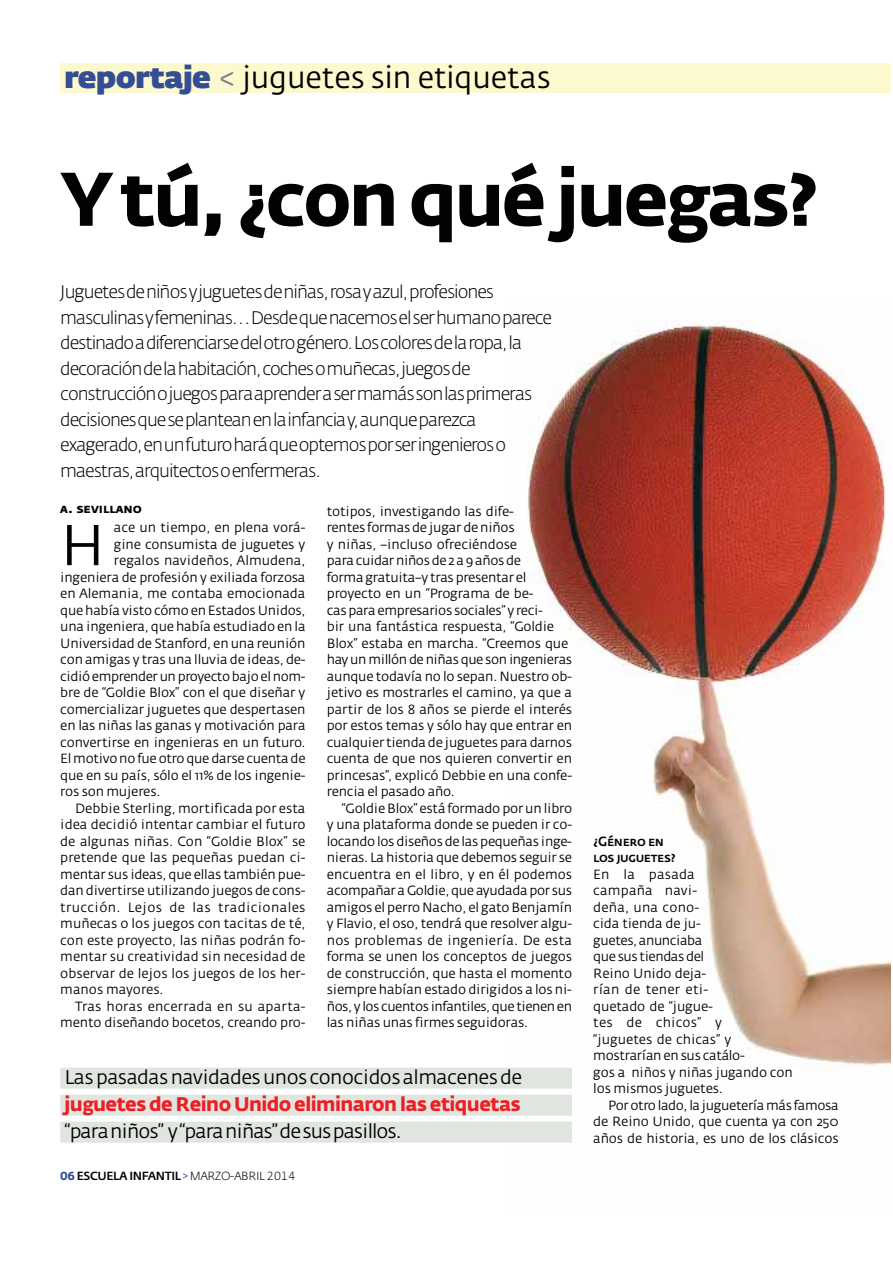
<style>
.page{position:relative;width:893px;height:1263px;background:#fff}
.page>*{position:absolute;margin:0;border:0;box-sizing:border-box;transform-origin:0 0}
.t1{font:700 75px "Fedra Sans Alt";letter-spacing:-.035em;color:#010202}
.t2{font:56.85px "Fedra Sans Alt";color:#010202}
.t3{font:30px "Fedra Sans Std";color:#010202}
.t4{font:19.5px "Fedra Sans Alt";letter-spacing:-.03em;color:#010202}
.t5{font:700 19.5px "Fedra Sans Alt";letter-spacing:-.025em;color:#ed1e24}
.t6{font:19.5px "Fedra Sans Alt";letter-spacing:-.05em;color:#010202}
.t7{font:300 18px/25.5px "Fedra Sans Alt";letter-spacing:-.055em;color:#010202}
.t8{font:13.2px/16.5px "Fedra Sans Alt";letter-spacing:-.015em;color:#010202}
.t9{font:13.2px "Fedra Sans Alt";letter-spacing:.03em;color:#010202}
.t10{font:13.2px "Fedra Sans Alt";letter-spacing:.015em;color:#010202}
.t11{font:13.2px "Fedra Sans Alt";letter-spacing:.005em;color:#010202}
.t12{font:13.2px/16.5px "Fedra Sans Alt Medium SC";letter-spacing:-.035em;color:#010202}
.t13{font:13.2px "Fedra Sans Alt Bold SC";color:#010202}
.t14{font:11.7px "Fedra Sans Alt Medium TF";letter-spacing:-.035em;color:#010202}
.s1{font-family:"Fedra Sans Display";font-weight:800;color:#344e95}
.s2{color:#808080}
.s3{font-family:"Fedra Sans Alt Bold TF";color:#344e95}
.s4{font-family:"Fedra Sans Alt Book TF";color:#344e95}
.s5{font-family:"Fedra Sans Alt Light TF"}
</style>
<div class="page">
<img style="left:509px;top:320px;width:381px;height:802px">
<div style="left:60px;top:64px;width:830px;height:29px;background:#fdf9ce"></div>
<div style="left:60px;top:1068px;width:512px;height:21px;background:#e1e5df"></div>
<div style="left:60px;top:1095px;width:512px;height:21px;background:#e1e5df"></div>
<div style="left:60px;top:1122px;width:512px;height:21px;background:#e1e5df"></div>
<h3 class="t3" style="left:65px;top:60px;width:488px"><span class="s1">reportaje</span> <span class="s2">&lt;</span> juguetes sin etiquetas</h3>
<h1 class="t1" style="left:60px;top:168px;width:760px">Y tú, ¿con qué juegas?</h1>
<p class="t7" style="left:60px;top:281px;width:493px">Juguetes de niños y juguetes de niñas, rosa y azul, profesiones masculinas y femeninas… Desde que nacemos el ser humano parece destinado a diferenciarse del otro género. Los colores de la ropa, la decoración de la habitación, coches o muñecas, juegos de construcción o juegos para aprender a ser mamás son las primeras decisiones que se plantean en la infancia y, aunque parezca exagerado, en un futuro hará que optemos por ser ingenieros o maestras, arquitectos o enfermeras.</p>
<p class="t13" style="left:60px;top:500px;width:83px">a. sevillano</p>
<h2 class="t2" style="left:60px;top:521px;width:46px">H</h2>
<p class="t8" style="left:114px;top:520px;width:193px">ace un tiempo, en plena vorá-</p>
<p class="t8" style="left:114px;top:537px;width:193px">gine consumista de juguetes y</p>
<p class="t11" style="left:114px;top:555px;width:193px">regalos navideños, Almudena,</p>
<p class="t8" style="left:60px;top:570px;width:247px">ingeniera de profesión y exiliada forzosa</p>
<p class="t8" style="left:60px;top:586px;width:247px">en Alemania, me contaba emocionada</p>
<p class="t8" style="left:60px;top:603px;width:247px">que había visto cómo en Estados Unidos,</p>
<p class="t8" style="left:60px;top:619px;width:247px">una ingeniera, que había estudiado en la</p>
<p class="t8" style="left:60px;top:636px;width:247px">Universidad de Stanford, en una reunión</p>
<p class="t8" style="left:60px;top:652px;width:247px">con amigas y tras una lluvia de ideas, de-</p>
<p class="t8" style="left:60px;top:669px;width:247px">cidió emprender un proyecto bajo el nom-</p>
<p class="t8" style="left:60px;top:685px;width:247px">bre de “Goldie Blox” con el que diseñar y</p>
<p class="t8" style="left:60px;top:702px;width:247px">comercializar juguetes que despertasen</p>
<p class="t8" style="left:60px;top:718px;width:247px">en las niñas las ganas y motivación para</p>
<p class="t8" style="left:60px;top:735px;width:247px">convertirse en ingenieras en un futuro.</p>
<p class="t8" style="left:60px;top:751px;width:247px">El motivo no fue otro que darse cuenta de</p>
<p class="t8" style="left:60px;top:768px;width:247px">que en su país, sólo el 11% de los ingenie-</p>
<p class="t8" style="left:60px;top:784px;width:102px">ros son mujeres.</p>
<p class="t8" style="left:75px;top:801px;width:232px">Debbie Sterling, mortificada por esta</p>
<p class="t8" style="left:60px;top:817px;width:247px">idea decidió intentar cambiar el futuro</p>
<p class="t8" style="left:60px;top:834px;width:247px">de algunas niñas. Con “Goldie Blox” se</p>
<p class="t8" style="left:60px;top:850px;width:247px">pretende que las pequeñas puedan ci-</p>
<p class="t8" style="left:60px;top:867px;width:247px">mentar sus ideas, que ellas también pue-</p>
<p class="t8" style="left:60px;top:883px;width:247px">dan divertirse utilizando juegos de cons-</p>
<p class="t9" style="left:60px;top:901px;width:247px">trucción. Lejos de las tradicionales</p>
<p class="t8" style="left:60px;top:916px;width:247px">muñecas o los juegos con tacitas de té,</p>
<p class="t8" style="left:60px;top:933px;width:247px">con este proyecto, las niñas podrán fo-</p>
<p class="t8" style="left:60px;top:949px;width:247px">mentar su creatividad sin necesidad de</p>
<p class="t8" style="left:60px;top:966px;width:247px">observar de lejos los juegos de los her-</p>
<p class="t8" style="left:60px;top:982px;width:105px">manos mayores.</p>
<p class="t10" style="left:75px;top:1000px;width:232px">Tras horas encerrada en su aparta-</p>
<p class="t8" style="left:60px;top:1015px;width:247px">mento diseñando bocetos, creando pro-</p>
<p class="t8" style="left:327px;top:504px;width:247px">totipos, investigando las dife-<br>rentes formas de jugar de niños<br>y niñas, –incluso ofreciéndose<br>para cuidar niños de 2 a 9 años de<br>forma gratuita–y tras presentar el proyecto en un “Programa de be-<br>cas para empresarios sociales” y reci-<br>bir una fantástica respuesta, “Goldie Blox” estaba en marcha. “Creemos que hay un millón de niñas que son ingenieras aunque todavía no lo sepan. Nuestro ob&shy;jetivo es mostrarles el camino, ya que a partir de los 8 años se pierde el interés por estos temas y sólo hay que entrar en cualquier tienda de juguetes para darnos cuenta de que nos quieren convertir en princesas”, explicó Debbie en una confe&shy;rencia el pasado año.</p>
<p class="t8" style="left:327px;top:801px;width:247px;text-align:justify;text-indent:15px">“Goldie Blox” está formado por un libro y una plataforma donde se pueden ir co&shy;locando los diseños de las pequeñas inge&shy;nieras. La historia que debemos seguir se encuentra en el libro, y en él podemos acompañar a Goldie, que ayudada por sus amigos el perro Nacho, el gato Benjamín y Flavio, el oso, tendrá que resolver algu&shy;nos problemas de ingeniería. De esta forma se unen los conceptos de juegos de construcción, que hasta el momento siempre habían estado dirigidos a los ni&shy;ños, y los cuentos infantiles, que tienen en las niñas unas firmes seguidoras.</p>
<h3 class="t4" style="left:65px;top:1069px;width:459px">Las pasadas navidades unos conocidos almacenes de</h3>
<h3 class="t5" style="left:65px;top:1096px;width:458px">juguetes de Reino Unido eliminaron las etiquetas</h3>
<h3 class="t6" style="left:65px;top:1123px;width:339px">“para niños” y “para niñas” de sus pasillos.</h3>
<p class="t14" style="left:60px;top:1172px;width:237px"><span class="s3">06</span> ESCUELA INFANTIL <span class="s4">&gt;</span> <span class="s5">MARZO-ABRIL 2014</span></p>
<p class="t12" style="left:593px;top:833px;width:84px">¿Género en los juguetes?</p>
<p class="t8" style="left:593px;top:867px;width:201px">En la pasada<br>campaña navi-<br>deña, una cono-<br>cida tienda de ju-<br>guetes, anunciaba<br>que sus tiendas del<br>Reino Unido deja-<br>rían de tener eti-<br>quetado de “jugue-<br>tes de chicos” y<br>“juguetes de chicas” y mostrarían en sus catálo-<br>gos a niños y niñas jugando con los mismos juguetes.</p>
<p class="t8" style="left:593px;top:1098px;width:247px;text-align:justify;text-indent:15px">Por otro lado, la juguetería más famosa de Reino Unido, que cuenta ya con 250 años de historia, es uno de los clásicos</p>
</div>
